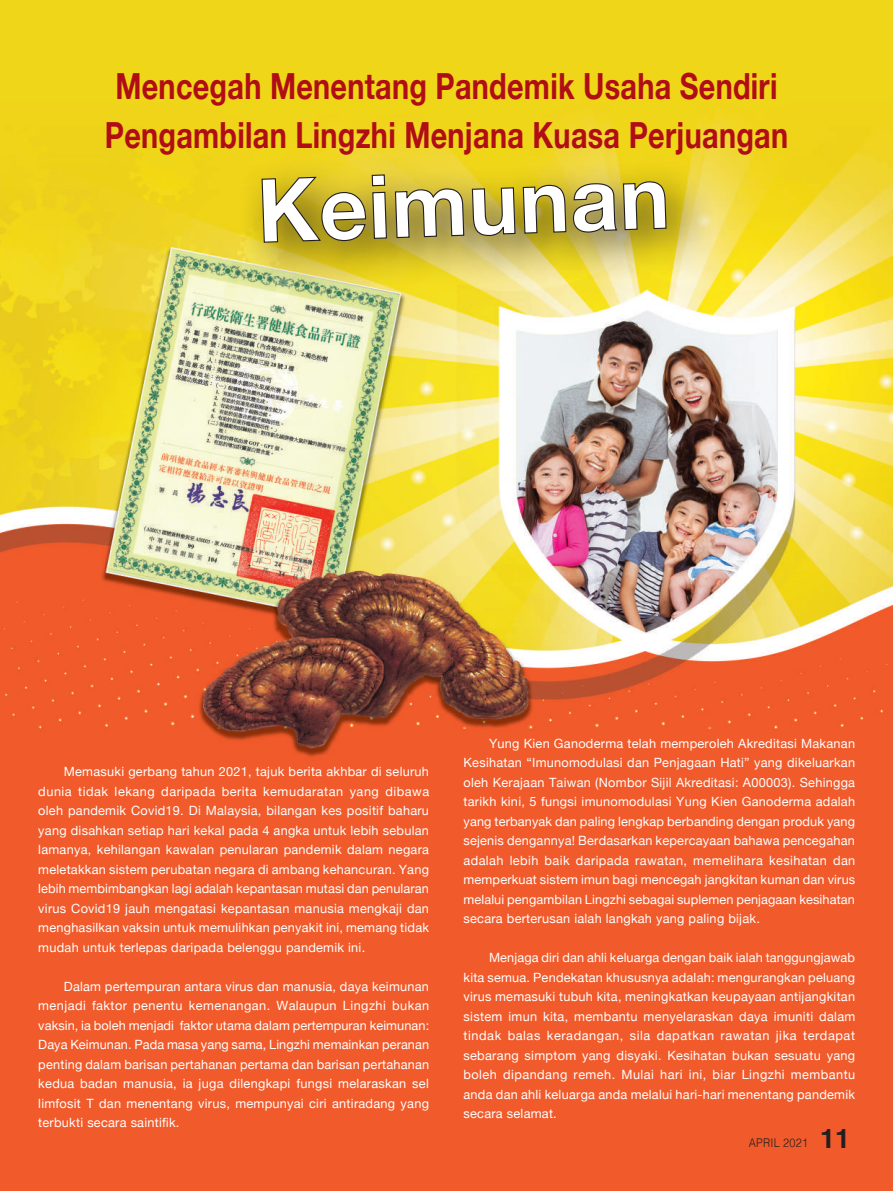
<style>
.page{position:relative;width:893px;height:1191px;background:#fff}
.page>*{position:absolute;margin:0;border:0;box-sizing:border-box;transform-origin:0 0}
.t1{font:700 36px/49.5px "Helvetica Neue";letter-spacing:.01em;color:#b00d15;scale:.8 1}
.t2{font:700 27px "Helvetica";color:#231f20}
.t3{font:12.75px/19.5px "Helvetica Neue";letter-spacing:.02em;color:#fff;text-align:justify}
.t4{font:300 12px "Helvetica";letter-spacing:.02em;color:#231f20;scale:.9 1}
</style>
<div class="page">
<img style="left:0;top:0;width:893px;height:1191px">
<div style="left:238px;top:153px;width:478px;height:138px;background:#231f20;opacity:.75"></div>
<svg style="left:261px;top:144px;width:406px;height:142px;background:#d6c65a"></svg>
<h1 class="t1" style="left:105px;top:62px;width:856px">Mencegah Menentang Pandemik Usaha Sendiri<br>Pengambilan Lingzhi Menjana Kuasa Perjuangan</h1>
<p class="t3" style="left:38px;top:762px;width:393px;text-indent:26px">Memasuki gerbang tahun 2021, tajuk berita akhbar di seluruh dunia tidak lekang daripada berita kemudaratan yang dibawa oleh pandemik Covid19. Di Malaysia, bilangan kes positif baharu yang disahkan setiap hari kekal pada 4 angka untuk lebih sebulan lamanya, kehilangan kawalan penularan pandemik dalam negara meletakkan sistem perubatan negara di ambang kehancuran. Yang lebih membimbangkan lagi adalah kepantasan mutasi dan penularan virus Covid19 jauh mengatasi kepantasan manusia mengkaji dan menghasilkan vaksin untuk memulihkan penyakit ini, memang tidak mudah untuk terlepas daripada belenggu pandemik ini.</p>
<p class="t3" style="left:38px;top:977px;width:392px;text-indent:26px">Dalam pertempuran antara virus dan manusia, daya keimunan menjadi faktor penentu kemenangan. Walaupun Lingzhi bukan vaksin, ia boleh menjadi faktor utama dalam pertempuran keimunan:<br>Daya Keimunan. Pada masa yang sama, Lingzhi memainkan peranan penting dalam barisan pertahanan pertama dan barisan pertahanan kedua badan manusia, ia juga dilengkapi fungsi melaraskan sel limfosit T dan menentang virus, mempunyai ciri antiradang yang terbukti secara saintifik.</p>
<p class="t3" style="left:463px;top:734px;width:393px;text-indent:26px">Yung Kien Ganoderma telah memperoleh Akreditasi Makanan Kesihatan “Imunomodulasi dan Penjagaan Hati” yang dikeluarkan oleh Kerajaan Taiwan (Nombor Sijil Akreditasi: A00003). Sehingga tarikh kini, 5 fungsi imunomodulasi Yung Kien Ganoderma adalah yang terbanyak dan paling lengkap berbanding dengan produk yang sejenis dengannya! Berdasarkan kepercayaan bahawa pencegahan adalah lebih baik daripada rawatan, memelihara kesihatan dan memperkuat sistem imun bagi mencegah jangkitan kuman dan virus melalui pengambilan Lingzhi sebagai suplemen penjagaan kesihatan secara berterusan ialah langkah yang paling bijak.</p>
<p class="t3" style="left:463px;top:949px;width:393px;text-indent:26px">Menjaga diri dan ahli keluarga dengan baik ialah tanggungjawab kita semua. Pendekatan khususnya adalah: mengurangkan peluang virus memasuki tubuh kita, meningkatkan keupayaan antijangkitan sistem imun kita, membantu menyelaraskan daya imuniti dalam tindak balas keradangan, sila dapatkan rawatan jika terdapat sebarang simptom yang disyaki. Kesihatan bukan sesuatu yang boleh dipandang remeh. Mulai hari ini, biar Lingzhi membantu anda dan ahli keluarga anda melalui hari-hari menentang pandemik secara selamat.</p>
<p class="t4" style="left:749px;top:1132px;width:67px">APRIL 2021</p>
<h2 class="t2" style="left:820px;top:1117px;width:31px">11</h2>
</div>
